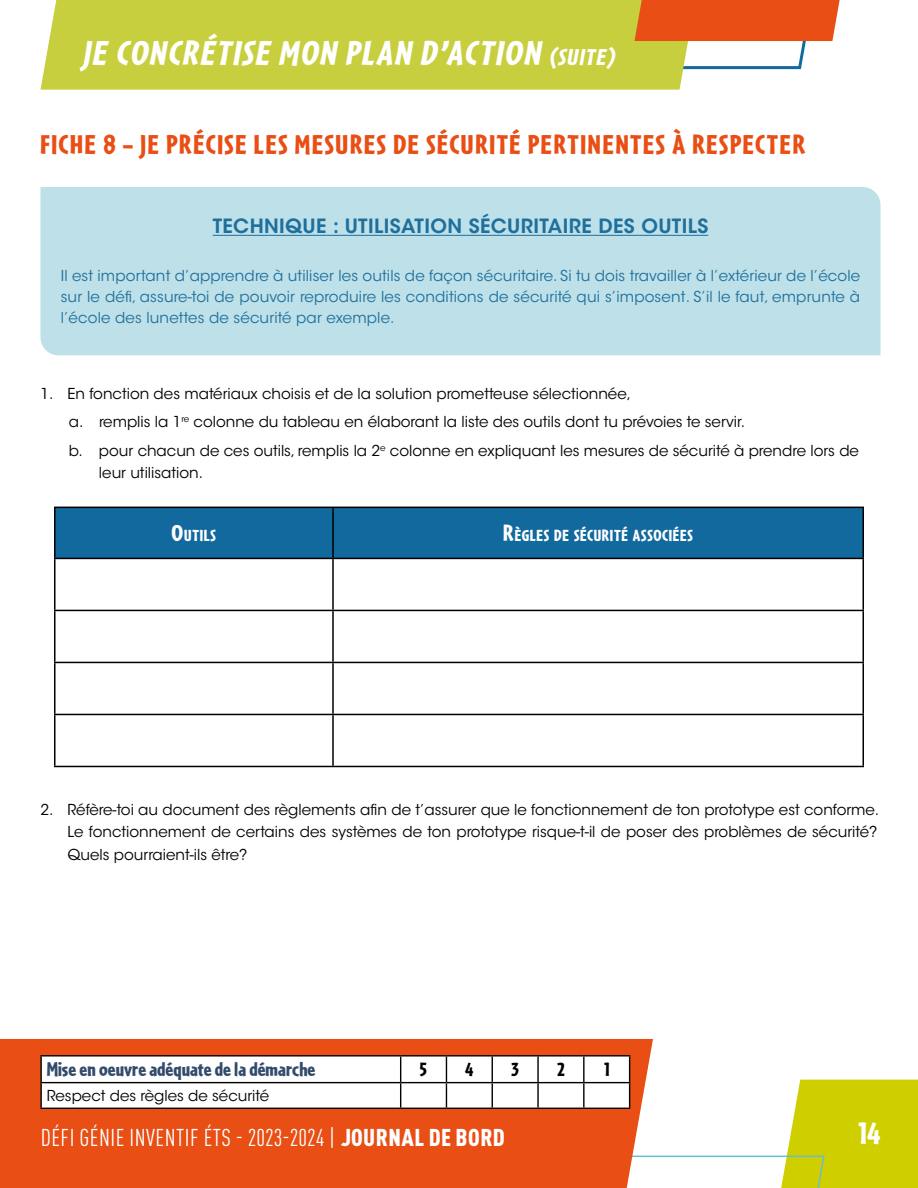
<style>
.page{position:relative;width:918px;height:1188px;background:#fff}
.page>*{position:absolute;margin:0;border:0;box-sizing:border-box;transform-origin:0 0}
.t1{font:italic 900 36px "Cafeteria";color:#fff}
.t2{font:900 31.5px "Cafeteria";color:#fff}
.t3{font:900 28.5px "Cafeteria";letter-spacing:.05em;color:#e94e14}
.t4{font:condensed 24px "DIN Pro";letter-spacing:.02em;color:#fff}
.t5{font:900 21px "Cafeteria";color:#324b6b}
.t6{font:600 19.5px "ITC Avant Garde Std";letter-spacing:.02em;color:#1e6f9c}
.t7{font:900 19.5px "Cafeteria";color:#000}
.t8{font:900 16.8px "Cafeteria";letter-spacing:.035em;color:#fff}
.t9{font:15px/28.5px "ITC Avant Garde Std";color:#000}
.t10{font:15px/21px "ITC Avant Garde Std";letter-spacing:.01em;color:#1e6f9c;text-align:justify}
.s1{font-size:24px}
.s2{font-weight:900}
</style>
<div class="page">
<div style="left:0;top:1039px;width:653px;height:149px;background:#e94e14"></div>
<div style="left:40px;top:187px;width:840px;height:168px;background:#bee0e8"></div>
<hr style="left:213px;top:235px;width:495px;height:1px;background:#1e6f9c">
<div style="left:56px;top:508px;width:806px;height:50px;background:#11699e"></div>
<hr style="left:54px;top:507px;width:279px;height:1px;background:#000">
<hr style="left:54px;top:508px;width:2px;height:50px;background:#000">
<hr style="left:333px;top:507px;width:531px;height:1px;background:#000">
<hr style="left:332px;top:508px;width:2px;height:50px;background:#000">
<hr style="left:862px;top:508px;width:2px;height:50px;background:#000">
<hr style="left:54px;top:558px;width:279px;height:1px;background:#000">
<hr style="left:54px;top:559px;width:2px;height:51px;background:#000">
<hr style="left:333px;top:558px;width:531px;height:1px;background:#000">
<hr style="left:332px;top:559px;width:2px;height:51px;background:#000">
<hr style="left:862px;top:559px;width:2px;height:51px;background:#000">
<hr style="left:54px;top:610px;width:279px;height:1px;background:#000">
<hr style="left:54px;top:611px;width:2px;height:51px;background:#000">
<hr style="left:333px;top:610px;width:531px;height:1px;background:#000">
<hr style="left:332px;top:611px;width:2px;height:51px;background:#000">
<hr style="left:862px;top:611px;width:2px;height:51px;background:#000">
<hr style="left:54px;top:662px;width:279px;height:1px;background:#000">
<hr style="left:54px;top:663px;width:2px;height:51px;background:#000">
<hr style="left:333px;top:662px;width:531px;height:1px;background:#000">
<hr style="left:332px;top:663px;width:2px;height:51px;background:#000">
<hr style="left:862px;top:663px;width:2px;height:51px;background:#000">
<hr style="left:54px;top:714px;width:279px;height:1px;background:#000">
<hr style="left:54px;top:715px;width:2px;height:51px;background:#000">
<hr style="left:333px;top:714px;width:531px;height:1px;background:#000">
<hr style="left:332px;top:715px;width:2px;height:51px;background:#000">
<hr style="left:862px;top:715px;width:2px;height:51px;background:#000">
<hr style="left:54px;top:766px;width:279px;height:1px;background:#000">
<hr style="left:333px;top:766px;width:531px;height:1px;background:#000">
<hr style="left:40px;top:1055px;width:361px;height:2px;background:#000">
<hr style="left:401px;top:1055px;width:45px;height:2px;background:#000">
<hr style="left:446px;top:1055px;width:46px;height:2px;background:#000">
<hr style="left:492px;top:1055px;width:46px;height:2px;background:#000">
<hr style="left:538px;top:1055px;width:46px;height:2px;background:#000">
<hr style="left:584px;top:1055px;width:46px;height:2px;background:#000">
<svg style="left:24px;top:1056px;width:894px;height:132px"></svg>
<hr style="left:40px;top:1108px;width:361px;height:1px;background:#000">
<hr style="left:401px;top:1108px;width:45px;height:1px;background:#000">
<hr style="left:446px;top:1108px;width:46px;height:1px;background:#000">
<hr style="left:492px;top:1108px;width:46px;height:1px;background:#000">
<hr style="left:538px;top:1108px;width:46px;height:1px;background:#000">
<hr style="left:584px;top:1108px;width:46px;height:1px;background:#000">
<svg style="left:695px;top:41px;width:111px;height:29px"></svg>
<div style="left:41px;top:0;width:654px;height:90px;background:#c8cf3e"></div>
<div style="left:634px;top:0;width:206px;height:41px;background:#e94e14"></div>
<h1 class="t1" style="left:82px;top:32px;width:533px">J E CONCRÉTISE MON PLAN D’ACTION <span class="s1">(SUITE)</span></h1>
<h3 class="t3" style="left:40px;top:128px;width:766px">FICHE 8 – JE PRÉCISE LES MESURES DE SÉCURITÉ PERTINENTES À RESPECTER</h3>
<h3 class="t6" style="left:213px;top:214px;width:497px">TECHNIQUE : UTILISATION SÉCURITAIRE DES OUTILS</h3>
<p class="t10" style="left:61px;top:266px;width:801px">Il est important d’apprendre à utiliser les outils de façon sécuritaire. Si tu dois travailler à l’extérieur de l’école sur le défi, assure-toi de pouvoir reproduire les conditions de sécurité qui s’imposent. S’il le faut, emprunte à l’école des lunettes de sécurité par exemple.</p>
<p class="t9" style="left:69px;top:379px;width:792px;text-indent:-28px">1. En fonction des matériaux choisis et de la solution prometteuse sélectionnée,<br>a. remplis la 1<sup>re</sup> colonne du tableau en élaborant la liste des outils dont tu prévoies te servir.<br>b. pour chacun de ces outils, remplis la 2<sup>e</sup> colonne en expliquant les mesures de sécurité à prendre lors de</p>
<p class="t9" style="left:99px;top:459px;width:102px">leur utilisation.</p>
<p class="t8" style="left:172px;top:526px;width:46px"><span class="s1">O</span>UTILS</p>
<p class="t8" style="left:503px;top:526px;width:191px"><span class="s1">R</span>ÈGLES DE SÉCURITÉ ASSOCIÉES</p>
<p class="t9" style="left:67px;top:798px;width:812px;line-height:22.5px;text-align:justify;text-indent:-27px">2. Réfère-toi au document des règlements afin de t’assurer que le fonctionnement de ton prototype est conforme.<br>Le fonctionnement de certains des systèmes de ton prototype risque-t-il de poser des problèmes de sécurité?<br>Quels pourraient-ils être?</p>
<h3 class="t5" style="left:47px;top:1057px;width:270px">Mise en oeuvre adéquate de la démarche</h3>
<h3 class="t7" style="left:420px;top:1058px;width:9px">5</h3>
<h3 class="t7" style="left:465px;top:1058px;width:10px">4</h3>
<h3 class="t7" style="left:511px;top:1058px;width:9px">3</h3>
<h3 class="t7" style="left:557px;top:1058px;width:9px">2</h3>
<h3 class="t7" style="left:604px;top:1058px;width:7px">1</h3>
<p class="t9" style="left:47px;top:1082px;width:224px">Respect des règles de sécurité</p>
<h3 class="t4" style="left:41px;top:1120px;width:466px">DÉFI GÉNIE INVENTIF ÉTS - 2023-2024 | <span class="s2">JOURNAL DE BORD</span></h3>
<h2 class="t2" style="left:858px;top:1115px;width:24px">14</h2>
</div>
